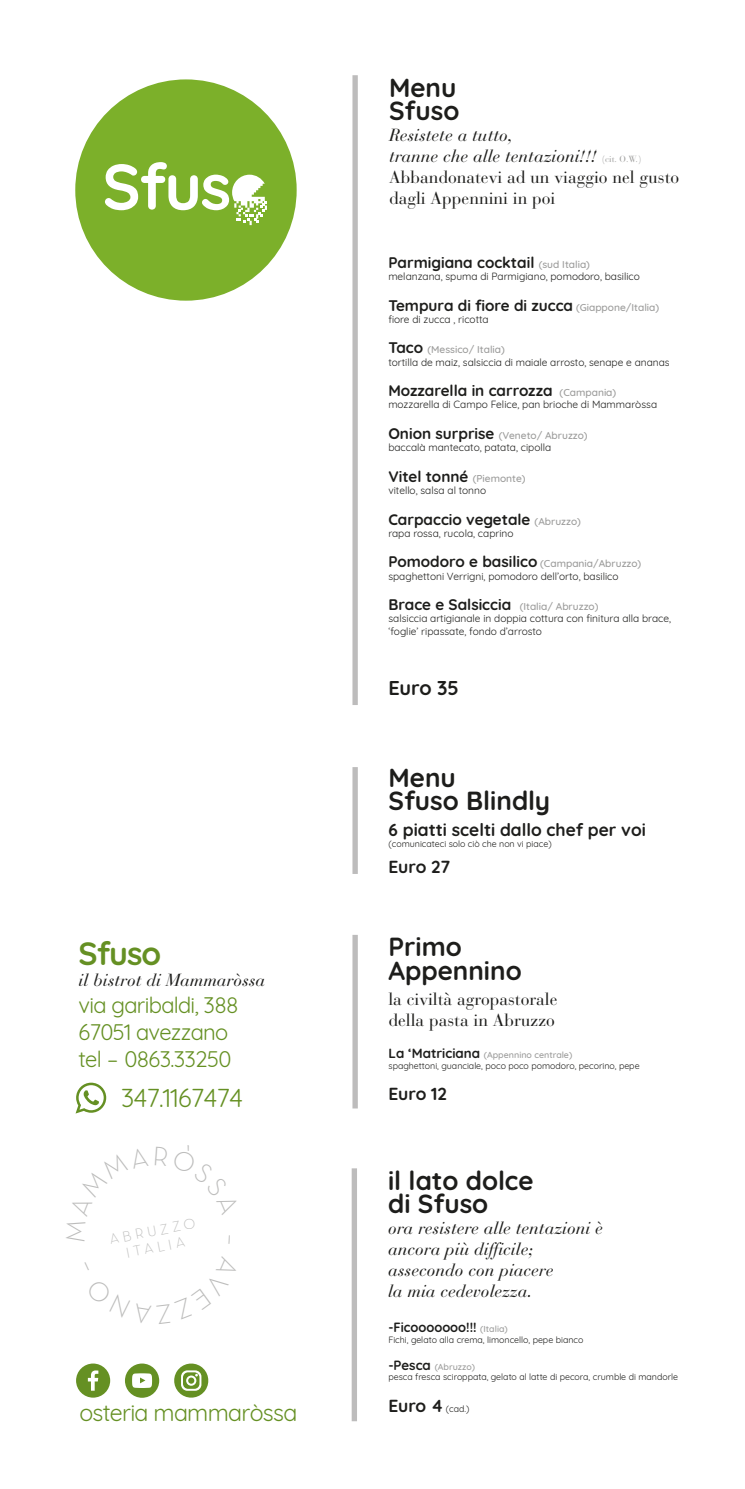
<style>
.page{position:relative;width:745px;height:1489px;background:#fff}
.page>*{position:absolute;margin:0;border:0;box-sizing:border-box;transform-origin:0 0}
.t1{font:700 32.02px "Quicksand";letter-spacing:-.03em;color:#659023}
.t2{font:700 26.07px/23.6px "Quicksand";color:#1d1d1b}
.t3{font:25.2px "Quicksand";letter-spacing:-.03em;color:#659023}
.t4{font:23.19px "Quicksand";letter-spacing:-.03em;color:#659023}
.t5{font:21.96px/27px "Quicksand";letter-spacing:-.03em;color:#659023}
.t6{font:700 19.86px "Quicksand";letter-spacing:-.005em;color:#1d1d1b}
.t7{font:17.41px/20.8px "Bauer Bodoni";color:#1d1d1b}
.t8{font:italic 17.41px/20.8px "Bauer Bodoni";color:#1d1d1b}
.t9{font:700 17.41px "Quicksand";color:#1d1d1b}
.t10{font:700 15.31px "Quicksand";color:#1d1d1b}
.t11{font:14.79px/16.3px "Neutra Text TF Light Alt";color:#bcbcbb;text-align:center}
.t12{font:700 13.39px "Quicksand";color:#1d1d1b}
.t13{font:10.15px/12.2px "Quicksand";color:#1d1d1b}
.t14{font:8.92px/10.7px "Quicksand";color:#1d1d1b}
.s1{font-style:italic}
.s2{font-size:8.92px;color:#9d9d9c}
.s3{font-weight:500;font-size:10.15px;color:#9d9d9c}
.s4{font-weight:700;font-size:15.31px}
.s5{font-weight:500;color:#9d9d9c}
.s6{font-weight:700;font-size:13.39px}
.s7{font-weight:500;font-size:8.92px;color:#9d9d9c}
.s8{font-weight:700;font-size:17.41px}
</style>
<div class="page">
<div style="left:352px;top:75px;width:5px;height:630px;background:#bdbcbc"></div>
<div style="left:352px;top:767px;width:5px;height:106px;background:#bdbcbc"></div>
<div style="left:352px;top:934px;width:5px;height:174px;background:#bdbcbc"></div>
<div style="left:75px;top:79px;width:221px;height:222px;background:#7cb02a;border-radius:50%"></div>
<svg style="left:105px;top:162px;width:162px;height:63px"></svg>
<div style="left:351px;top:1168px;width:6px;height:252px;background:#bdbcbc"></div>
<div style="left:125px;top:1363px;width:34px;height:34px;background:#659023;border-radius:50%"></div>
<svg style="left:132px;top:1373px;width:20px;height:14px"></svg>
<svg style="left:174px;top:1363px;width:35px;height:35px"></svg>
<div style="left:76px;top:1363px;width:34px;height:34px;background:#659023;border-radius:50%"></div>
<svg style="left:88px;top:1370px;width:10px;height:20px"></svg>
<svg style="left:75px;top:1082px;width:31px;height:31px"></svg>
<h1 class="t1" style="left:79px;top:927px;width:84px">Sfuso</h1>
<h3 class="t8" style="left:79px;top:969px;width:188px">il bistrot di Mammaròssa</h3>
<h3 class="t5" style="left:79px;top:989px;width:161px">via garibaldi, 388<br>67051 avezzano tel – 0863.33250</h3>
<h3 class="t3" style="left:121px;top:1078px;width:123px">347.1167474</h3>
<h3 class="t11" style="left:108px;top:1231px;width:89px;rotate:-11deg">ABRUZZO<br>ITALIA</h3>
<h3 class="t4" style="left:79px;top:1394px;width:219px">osteria mammaròssa</h3>
<h2 class="t2" style="left:389px;top:73px;width:72px">Menu<br>Sfuso</h2>
<h3 class="t7" style="left:389px;top:125px;width:291px"><span class="s1">Resistete a tutto,<br>tranne che alle tentazioni!!!</span> <span class="s2">(cit. O.W.)<br></span>Abbandonatevi ad un viaggio nel gusto dagli Appennini in poi</h3>
<h3 class="t10" style="left:388px;top:250px;width:203px">Parmigiana cocktail <span class="s3">(sud Italia)</span></h3>
<p class="t13" style="left:388px;top:269px;width:253px">melanzana, spuma di Parmigiano, pomodoro, basilico</p>
<h3 class="t10" style="left:388px;top:292px;width:272px">Tempura di fiore di zucca <span class="s3">(Giappone/Italia)</span></h3>
<p class="t13" style="left:388px;top:312px;width:102px">fiore di zucca , ricotta</p>
<p class="t13" style="left:388px;top:342px;width:282px"><span class="s4">Taco</span> <span class="s5">(Messico/ Italia)<br></span>tortilla de maiz, salsiccia di maiale arrosto, senape e ananas</p>
<h3 class="t10" style="left:388px;top:378px;width:229px">Mozzarella in carrozza <span class="s3">(Campania)</span></h3>
<p class="t13" style="left:388px;top:397px;width:270px">mozzarella di Campo Felice, pan brioche di Mammaròssa</p>
<p class="t13" style="left:388px;top:428px;width:201px"><span class="s4">Onion surprise</span> <span class="s5">(Veneto/ Abruzzo) </span>baccalà mantecato, patata, cipolla</p>
<h3 class="t10" style="left:388px;top:463px;width:139px">Vitel tonné <span class="s3">(Piemonte)</span></h3>
<p class="t13" style="left:388px;top:483px;width:99px">vitello, salsa al tonno</p>
<h3 class="t10" style="left:388px;top:506px;width:194px">Carpaccio vegetale <span class="s3">(Abruzzo)</span></h3>
<p class="t13" style="left:388px;top:526px;width:127px">rapa rossa, rucola, caprino</p>
<p class="t13" style="left:388px;top:556px;width:254px"><span class="s4">Pomodoro e basilico</span> <span class="s5">(Campania/Abruzzo) </span>spaghettoni Verrigni, pomodoro dell’orto, basilico</p>
<p class="t13" style="left:388px;top:599px;width:284px"><span class="s4">Brace e Salsiccia</span> <span class="s5">(Italia/ Abruzzo)<br></span>salsiccia artigianale in doppia cottura con finitura alla brace, ‘foglie’ ripassate, fondo d’arrosto</p>
<h3 class="t6" style="left:388px;top:671px;width:72px">Euro 35</h3>
<h2 class="t2" style="left:388px;top:763px;width:163px">Menu<br>Sfuso Blindly</h2>
<h3 class="t9" style="left:388px;top:815px;width:258px">6 piatti scelti dallo chef per voi</h3>
<p class="t14" style="left:388px;top:837px;width:165px">(comunicateci solo ciò che non vi piace)</p>
<h3 class="t9" style="left:388px;top:852px;width:63px">Euro 27</h3>
<h2 class="t2" style="left:388px;top:932px;width:135px">Primo<br>Appennino</h2>
<h3 class="t7" style="left:388px;top:989px;width:170px">la civiltà agropastorale della pasta in Abruzzo</h3>
<p class="t14" style="left:388px;top:1048px;width:252px"><span class="s6">La ‘Matriciana</span> <span class="s5">(Appennino centrale)<br></span>spaghettoni, guanciale, poco poco pomodoro, pecorino, pepe</p>
<h3 class="t9" style="left:388px;top:1079px;width:60px">Euro 12</h3>
<h2 class="t2" style="left:388px;top:1166px;width:147px">il lato dolce di Sfuso</h2>
<h3 class="t8" style="left:388px;top:1217px;width:216px">ora resistere alle tentazioni è ancora più difficile; assecondo con piacere<br>la mia cedevolezza.</h3>
<h3 class="t12" style="left:388px;top:1316px;width:121px">-Ficooooooo!!! <span class="s7">(Italia)</span></h3>
<p class="t14" style="left:388px;top:1333px;width:196px">Fichi, gelato alla crema, limoncello, pepe bianco</p>
<p class="t14" style="left:388px;top:1359px;width:291px"><span class="s6">-Pesca</span> <span class="s5">(Abruzzo)<br></span>pesca fresca sciroppata, gelato al latte di pecora, crumble di mandorle</p>
<p class="t14" style="left:388px;top:1402px;width:82px"><span class="s8">Euro 4</span> (cad.)</p>
</div>
